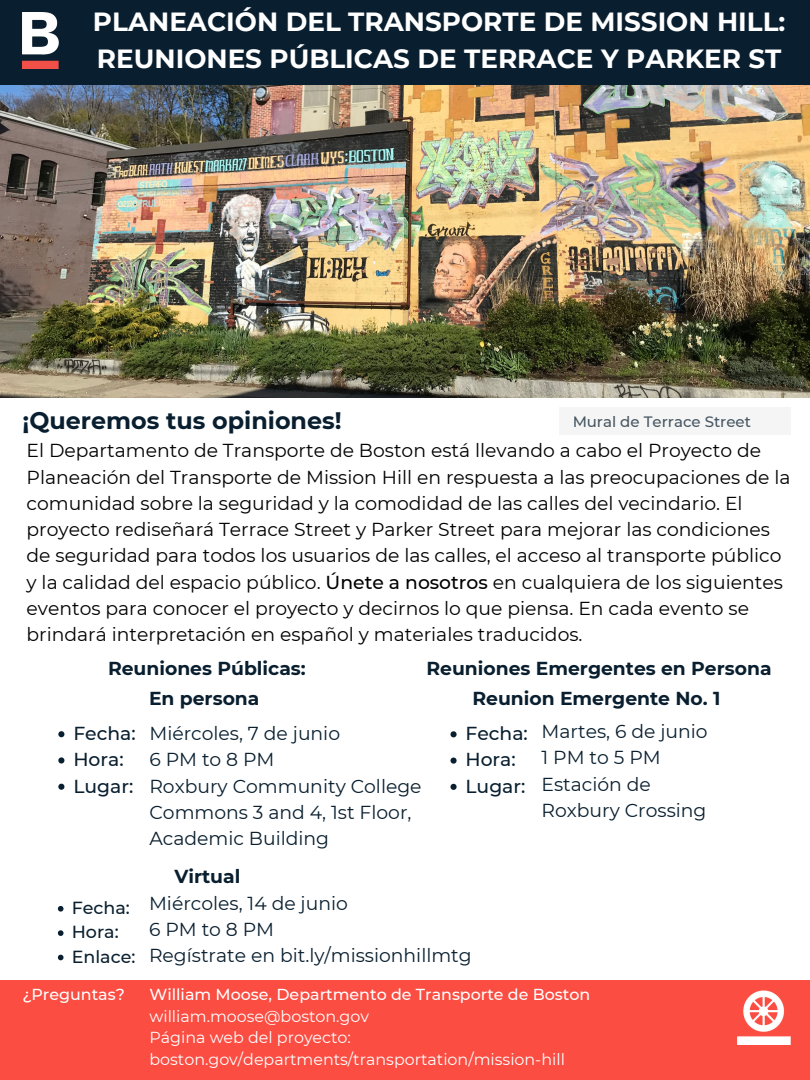
<style>
.page{position:relative;width:810px;height:1080px;background:#fff}
.page>*{position:absolute;margin:0;border:0;box-sizing:border-box;transform-origin:0 0}
.t1{font:700 26.25px/36.6px "Montserrat";color:#fff}
.t2{font:700 23.81px "Montserrat";color:#091f2f}
.t3{font:18.75px/26.2px "Montserrat";color:#000}
.t4{font:18.75px/26.2px "Montserrat";color:#091f2f}
.t5{font:700 18.75px "Montserrat";color:#091f2f}
.t6{font:500 18.75px "Montserrat";color:#091f2f}
.t7{font:18.75px "Montserrat";letter-spacing:.26em;color:#091f2f}
.t8{font:500 17.5px "Montserrat";color:#091f2f}
.t9{font:15.88px/21.8px "Montserrat";color:#fff}
.t10{font:500 15.88px "Montserrat";color:#fff}
.t11{font:500 15px "Montserrat";color:#091f2f}
.s1{font-weight:500}
</style>
<div class="page">
<div style="left:0;top:980px;width:810px;height:99px;background:#fb4d42"></div>
<img style="left:738px;top:991px;width:53px;height:54px">
<div style="left:0;top:0;width:810px;height:107px;background:#091f2f"></div>
<img style="left:22px;top:13px;width:36px;height:55px">
<div style="left:560px;top:407px;width:231px;height:28px;background:#f2f2f2"></div>
<svg style="left:451px;top:731px;width:6px;height:6px"></svg>
<svg style="left:451px;top:758px;width:6px;height:6px"></svg>
<svg style="left:451px;top:784px;width:6px;height:6px"></svg>
<svg style="left:58px;top:731px;width:6px;height:6px"></svg>
<svg style="left:58px;top:757px;width:6px;height:7px"></svg>
<svg style="left:58px;top:784px;width:6px;height:6px"></svg>
<svg style="left:58px;top:906px;width:6px;height:6px"></svg>
<svg style="left:58px;top:930px;width:6px;height:6px"></svg>
<svg style="left:58px;top:955px;width:6px;height:5px"></svg>
<img style="left:0;top:86px;width:810px;height:312px">
<p class="t1" style="left:93px;top:4px;width:694px">PLANEACIÓN DEL TRANSPORTE DE MISSION HILL:<br>REUNIONES PÚBLICAS DE TERRACE Y PARKER ST</p>
<p class="t2" style="left:23px;top:406px;width:321px">¡Queremos tus opiniones!</p>
<p class="t11" style="left:572px;top:413px;width:180px">Mural de Terrace Street</p>
<p class="t3" style="left:27px;top:438px;width:765px">El Departamento de Transporte de Boston está llevando a cabo el Proyecto de Planeación del Transporte de Mission Hill en respuesta a las preocupaciones de la comunidad sobre la seguridad y la comodidad de las calles del vecindario. El proyecto rediseñará Terrace Street y Parker Street para mejorar las condiciones de seguridad para todos los usuarios de las calles, el acceso al transporte público y la calidad del espacio público. <span class="s1">Únete a nosotros</span> en cualquiera de los siguientes eventos para conocer el proyecto y decirnos lo que piensa. En cada evento se brindará interpretación en español y materiales traducidos.</p>
<p class="t5" style="left:108px;top:656px;width:199px">Reuniones Públicas:</p>
<p class="t5" style="left:149px;top:687px;width:112px">En persona</p>
<p class="t6" style="left:73px;top:722px;width:64px">Fecha:</p>
<p class="t6" style="left:73px;top:748px;width:52px">Hora:</p>
<p class="t6" style="left:73px;top:774px;width:61px">Lugar:</p>
<p class="t5" style="left:426px;top:657px;width:347px">Reuniones Emergentes en Persona</p>
<p class="t5" style="left:472px;top:687px;width:250px">Reunion Emergente No. 1</p>
<p class="t6" style="left:466px;top:722px;width:64px">Fecha:</p>
<p class="t6" style="left:466px;top:748px;width:52px">Hora:</p>
<p class="t6" style="left:466px;top:775px;width:61px">Lugar:</p>
<p class="t4" style="left:542px;top:718px;width:168px">Martes, 6 de junio</p>
<p class="t7" style="left:542px;top:746px;width:121px">1PMto5PM</p>
<p class="t4" style="left:542px;top:771px;width:111px">Estación de</p>
<p class="t4" style="left:542px;top:797px;width:166px">Roxbury Crossing</p>
<p class="t4" style="left:149px;top:720px;width:192px">Miércoles, 7 de junio</p>
<p class="t7" style="left:149px;top:748px;width:127px">6PMto8PM</p>
<p class="t4" style="left:149px;top:773px;width:274px">Roxbury Community College</p>
<p class="t4" style="left:149px;top:799px;width:264px">Commons 3 and 4, 1st Floor,<br>Academic Building</p>
<p class="t8" style="left:72px;top:897px;width:60px">Fecha:</p>
<p class="t8" style="left:72px;top:921px;width:48px">Hora:</p>
<p class="t8" style="left:72px;top:946px;width:65px">Enlace:</p>
<p class="t10" style="left:22px;top:984px;width:104px">¿Preguntas?</p>
<p class="t5" style="left:174px;top:864px;width:67px">Virtual</p>
<p class="t4" style="left:149px;top:890px;width:200px">Miércoles, 14 de junio</p>
<p class="t7" style="left:149px;top:918px;width:127px">6PMto8PM</p>
<p class="t4" style="left:149px;top:942px;width:324px">Regístrate en bit.ly/missionhillmtg</p>
<p class="t10" style="left:149px;top:984px;width:442px">William Moose, Departmento de Transporte de Boston</p>
<p class="t9" style="left:149px;top:1005px;width:221px">william.moose@boston.gov</p>
<p class="t9" style="left:149px;top:1027px;width:417px">Página web del proyecto: boston.gov/departments/transportation/mission-hill</p>
</div>
